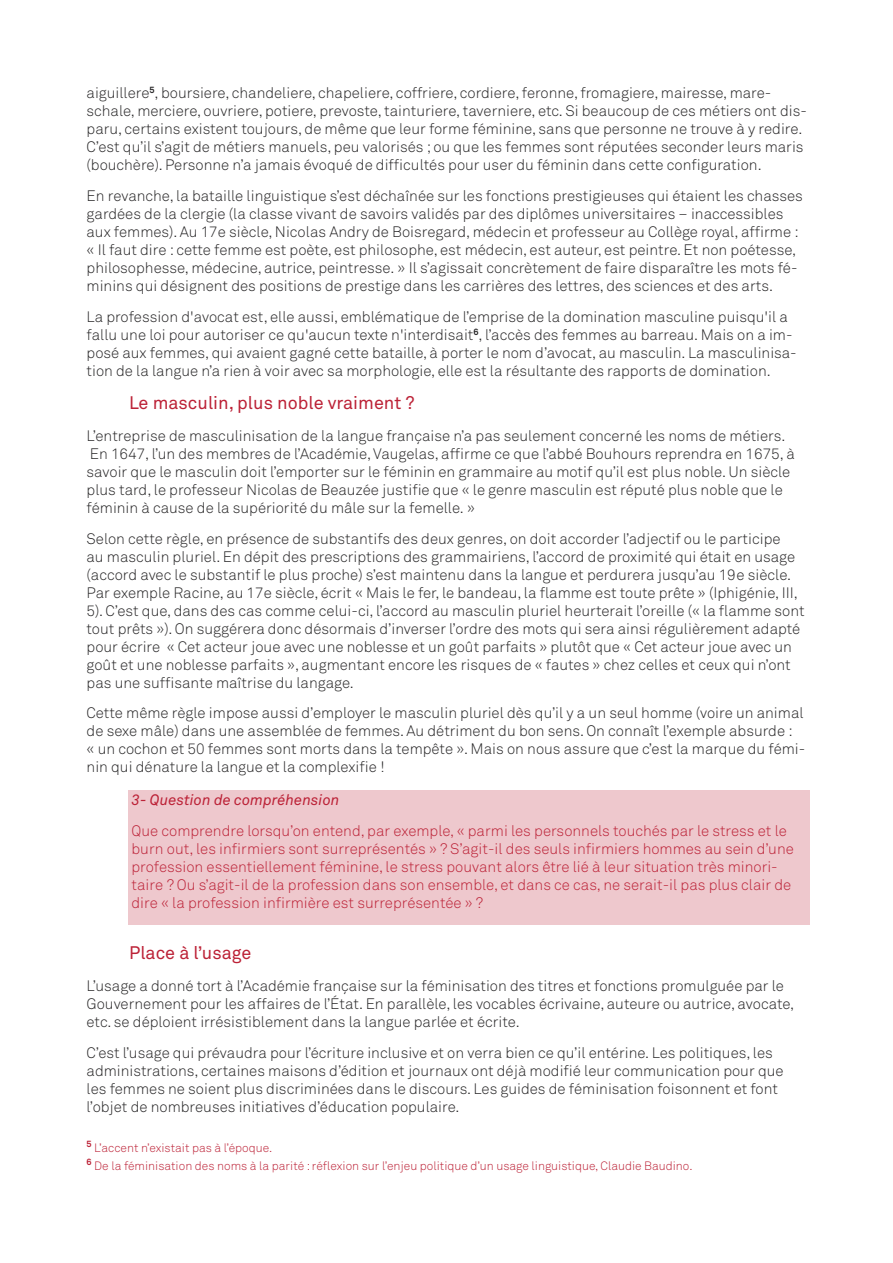
<style>
.page{position:relative;width:893px;height:1263px;background:#fff}
.page>*{position:absolute;margin:0;border:0;box-sizing:border-box;transform-origin:0 0}
.t1{font:18px "Akkurat Std";color:#bc2237}
.t2{font:300 15px/18px "Akkurat Std";color:#262526}
.t3{font:300 15px/18px "Akkurat Std";color:#bc2237}
.t4{font:italic 15px "Akkurat Std";color:#bc2237}
.t5{font:300 12px/18px "Akkurat Std";color:#bc2237}
</style>
<div class="page">
<div style="left:128px;top:791px;width:681px;height:134px;background:#eec8cd"></div>
<p class="t2" style="left:87px;top:84px;width:721px">aiguillere<sup>5</sup>, boursiere, chandeliere, chapeliere, coffriere, cordiere, feronne, fromagiere, mairesse, mare&shy;schale, merciere, ouvriere, potiere, prevoste, tainturiere, taverniere, etc. Si beaucoup de ces métiers ont dis&shy;paru, certains existent toujours, de même que leur forme féminine, sans que personne ne trouve à y redire.<br>C’est qu’il s’agit de métiers manuels, peu valorisés ; ou que les femmes sont réputées seconder leurs maris (bouchère). Personne n’a jamais évoqué de difficultés pour user du féminin dans cette configuration.</p>
<p class="t2" style="left:87px;top:187px;width:717px">En revanche, la bataille linguistique s’est déchaînée sur les fonctions prestigieuses qui étaient les chasses gardées de la clergie (la classe vivant de savoirs validés par des diplômes universitaires – inaccessibles aux femmes). Au 17e siècle, Nicolas Andry de Boisregard, médecin et professeur au Collège royal, affirme : « Il faut dire : cette femme est poète, est philosophe, est médecin, est auteur, est peintre. Et non poétesse, philosophesse, médecine, autrice, peintresse. » Il s’agissait concrètement de faire disparaître les mots fé&shy;minins qui désignent des positions de prestige dans les carrières des lettres, des sciences et des arts.</p>
<p class="t2" style="left:87px;top:307px;width:711px">La profession d'avocat est, elle aussi, emblématique de l’emprise de la domination masculine puisqu'il a fallu une loi pour autoriser ce qu'aucun texte n'interdisait<sup>6</sup>, l’accès des femmes au barreau. Mais on a im&shy;posé aux femmes, qui avaient gagné cette bataille, à porter le nom d’avocat, au masculin. La masculinisa&shy;tion de la langue n’a rien à voir avec sa morphologie, elle est la résultante des rapports de domination.</p>
<p class="t1" style="left:129px;top:391px;width:287px">Le masculin, plus noble vraiment ?</p>
<p class="t2" style="left:87px;top:426px;width:709px">L’entreprise de masculinisation de la langue française n’a pas seulement concerné les noms de métiers.<br>En 1647, l’un des membres de l’Académie, Vaugelas, affirme ce que l’abbé Bouhours reprendra en 1675, à savoir que le masculin doit l’emporter sur le féminin en grammaire au motif qu’il est plus noble. Un siècle plus tard, le professeur Nicolas de Beauzée justifie que « le genre masculin est réputé plus noble que le féminin à cause de la supériorité du mâle sur la femelle. »</p>
<p class="t2" style="left:87px;top:529px;width:719px">Selon cette règle, en présence de substantifs des deux genres, on doit accorder l’adjectif ou le participe<br>au masculin pluriel. En dépit des prescriptions des grammairiens, l’accord de proximité qui était en usage (accord avec le substantif le plus proche) s’est maintenu dans la langue et perdurera jusqu’au 19e siècle.<br>Par exemple Racine, au 17e siècle, écrit « Mais le fer, le bandeau, la flamme est toute prête » (Iphigénie, III, 5). C’est que, dans des cas comme celui-ci, l’accord au masculin pluriel heurterait l’oreille (« la flamme sont tout prêts »). On suggérera donc désormais d’inverser l’ordre des mots qui sera ainsi régulièrement adapté pour écrire « Cet acteur joue avec une noblesse et un goût parfaits » plutôt que « Cet acteur joue avec un goût et une noblesse parfaits », augmentant encore les risques de « fautes » chez celles et ceux qui n’ont pas une suffisante maîtrise du langage.</p>
<p class="t2" style="left:87px;top:704px;width:720px">Cette même règle impose aussi d’employer le masculin pluriel dès qu’il y a un seul homme (voire un animal de sexe mâle) dans une assemblée de femmes. Au détriment du bon sens. On connaît l’exemple absurde :<br>« un cochon et 50 femmes sont morts dans la tempête ». Mais on nous assure que c’est la marque du fémi&shy;nin qui dénature la langue et la complexifie !</p>
<p class="t4" style="left:131px;top:791px;width:209px">3- Question de compréhension</p>
<p class="t3" style="left:131px;top:822px;width:663px">Que comprendre lorsqu’on entend, par exemple, « parmi les personnels touchés par le stress et le burn out, les infirmiers sont surreprésentés » ? S’agit-il des seuls infirmiers hommes au sein d’une profession essentiellement féminine, le stress pouvant alors être lié à leur situation très minori&shy;taire ? Ou s’agit-il de la profession dans son ensemble, et dans ce cas, ne serait-il pas plus clair de dire « la profession infirmière est surreprésentée » ?</p>
<p class="t1" style="left:129px;top:942px;width:124px">Place à l’usage</p>
<p class="t2" style="left:87px;top:977px;width:709px">L’usage a donné tort à l’Académie française sur la féminisation des titres et fonctions promulguée par le<br>Gouvernement pour les affaires de l’État. En parallèle, les vocables écrivaine, auteure ou autrice, avocate, etc. se déploient irrésistiblement dans la langue parlée et écrite.</p>
<p class="t2" style="left:87px;top:1044px;width:698px">C’est l’usage qui prévaudra pour l’écriture inclusive et on verra bien ce qu’il entérine. Les politiques, les administrations, certaines maisons d’édition et journaux ont déjà modifié leur communication pour que les femmes ne soient plus discriminées dans le discours. Les guides de féminisation foisonnent et font l’objet de nombreuses initiatives d’éducation populaire.</p>
<p class="t5" style="left:87px;top:1139px;width:607px"><sup>5</sup> L’accent n’existait pas à l’époque.<br><sup>6</sup> De la féminisation des noms à la parité : réflexion sur l’enjeu politique d’un usage linguistique, Claudie Baudino.</p>
</div>
